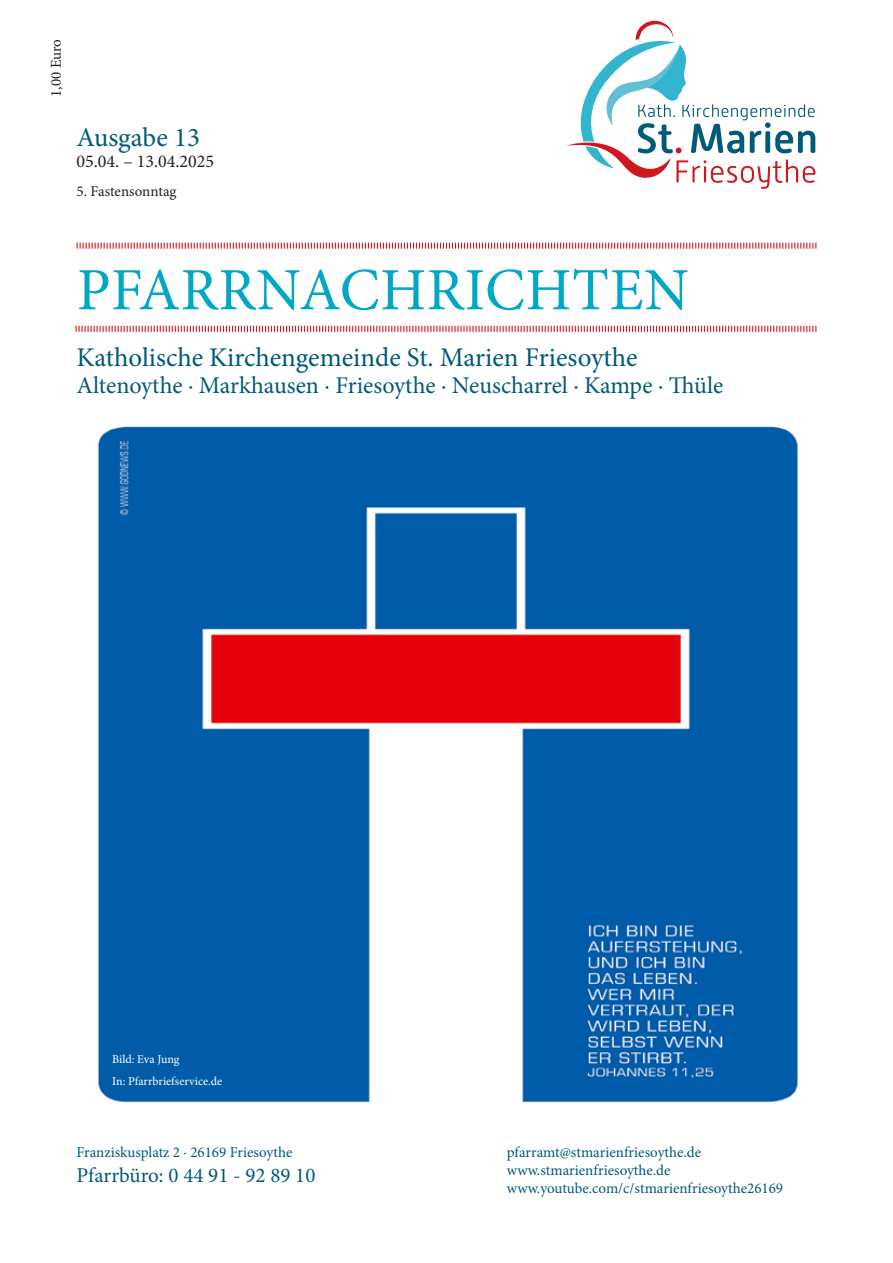
<style>
.page{position:relative;width:893px;height:1263px;background:#fff}
.page>*{position:absolute;margin:0;border:0;box-sizing:border-box;transform-origin:0 0}
.t1{font:60px "Minion Pro";letter-spacing:.01em;color:#00a8c6}
.t2{font:27px "Minion Pro";letter-spacing:-.005em;color:#005a79}
.t3{font:24px "Minion Pro";letter-spacing:-.005em;color:#005a79}
.t4{font:21px "Minion Pro";color:#005a79}
.t5{font:18px "Minion Pro";color:#231f20}
.t6{font:15px/18px "Minion Pro";color:#005a79}
.t7{font:15px "Minion Pro";letter-spacing:-.005em;color:#231f20}
.t8{font:12px/22.2px "Minion Pro";color:#fff}
</style>
<div class="page">
<svg style="left:566px;top:20px;width:249px;height:169px"></svg>
<svg style="left:76px;top:242px;width:741px;height:7px"></svg>
<svg style="left:75px;top:325px;width:742px;height:7px"></svg>
<img style="left:97px;top:426px;width:701px;height:677px">
<p class="t7" style="left:46px;top:97px;width:59px;rotate:-90deg">1,00 Euro</p>
<h2 class="t2" style="left:77px;top:119px;width:125px">Ausgabe 13</h2>
<p class="t5" style="left:77px;top:149px;width:139px">05.04. – 13.04.2025</p>
<p class="t7" style="left:77px;top:181px;width:101px">5. Fastensonntag</p>
<h1 class="t1" style="left:77px;top:250px;width:614px">Pfarrnachrichten</h1>
<h2 class="t2" style="left:77px;top:339px;width:563px">Katholische Kirchengemeinde St. Marien Friesoythe</h2>
<h3 class="t3" style="left:77px;top:369px;width:648px">Altenoythe · Markhausen · Friesoythe · Neuscharrel · Kampe · Thüle</h3>
<p class="t8" style="left:112px;top:1048px;width:112px">Bild: Eva Jung<br>In: Pfarrbriefservice.de</p>
<p class="t6" style="left:77px;top:1143px;width:217px">Franziskusplatz 2 · 26169 Friesoythe</p>
<h3 class="t4" style="left:77px;top:1161px;width:240px">Pfarrbüro: 0 44 91 - 92 89 10</h3>
<p class="t6" style="left:507px;top:1143px;width:278px">pfarramt@stmarienfriesoythe.de www.stmarienfriesoythe.de www.youtube.com/c/stmarienfriesoythe26169</p>
</div>
